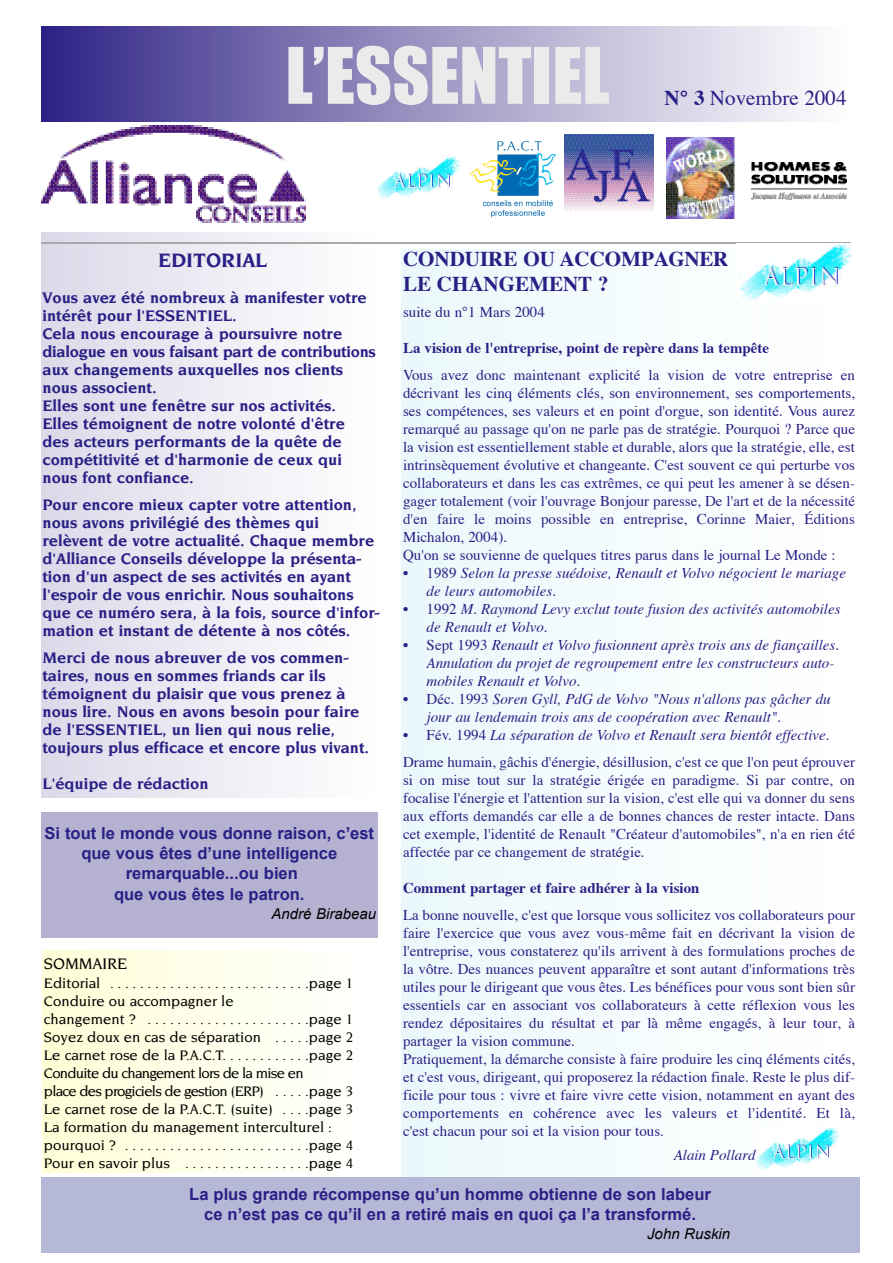
<style>
.page{position:relative;width:893px;height:1263px;background:#fff}
.page>*{position:absolute;margin:0;border:0;box-sizing:border-box;transform-origin:0 0}
.t1{font:72px "Impact";color:#ebebeb}
.t2{font:700 21px/25.5px "Times";color:#2a1f85}
.t3{font:21px "Times";color:#2a1f85}
.t4{font:700 21px "Novarese";color:#2a1f85}
.t5{font:700 16.5px/18px "Novarese";color:#2a1f85}
.t6{font:700 16.5px/20.1px "Arial";color:#2a1f85;text-align:center}
.t7{font:500 16.5px "Novarese";letter-spacing:-.005em;color:#000}
.t8{font:15px/18px "Times";color:#2a1f85}
.t9{font:500 15px/18px "Novarese";color:#000}
.t10{font:italic 15px/18px "Times";color:#2a1f85}
.t11{font:700 15px "Times";color:#2a1f85}
.t12{font:italic 15px "Arial";color:#000}
.s1{font-weight:700}
.s2{font-style:normal}
.s3{font-style:italic}
</style>
<div class="page">
<img style="left:42px;top:27px;width:765px;height:95px">
<img style="left:752px;top:162px;width:94px;height:37px">
<img style="left:471px;top:142px;width:85px;height:75px">
<img style="left:378px;top:156px;width:82px;height:43px">
<img style="left:564px;top:134px;width:90px;height:78px">
<img style="left:666px;top:137px;width:68px;height:82px">
<img style="left:42px;top:126px;width:263px;height:97px">
<hr style="left:41px;top:242px;width:810px;height:2px;background:#a9a9a9">
<div style="left:735px;top:243px;width:120px;height:58px;background:#fff"></div>
<img style="left:740px;top:243px;width:112px;height:58px">
<img style="left:757px;top:1127px;width:82px;height:43px">
<div style="left:41px;top:812px;width:337px;height:126px;background:#b5b1d1"></div>
<div style="left:41px;top:1177px;width:818px;height:76px;background:#b5b8d6"></div>
<h1 class="t1" style="left:285px;top:31px;width:326px">L’ESSENTIEL</h1>
<h2 class="t3" style="left:664px;top:89px;width:184px"><span class="s1">N° 3</span> Novembre 2004</h2>
<h2 class="t4" style="left:158px;top:249px;width:110px">EDITORIAL</h2>
<p class="t5" style="left:42px;top:289px;width:335px">Vous avez été nombreux à manifester votre intérêt pour l'ESSENTIEL.<br>Cela nous encourage à poursuivre notre dialogue en vous faisant part de contributions aux changements auxquelles nos clients nous associent.<br>Elles sont une fenêtre sur nos activités.<br>Elles témoignent de notre volonté d'être<br>des acteurs performants de la quête de compétitivité et d'harmonie de ceux qui nous font confiance.</p>
<p class="t5" style="left:42px;top:496px;width:339px">Pour encore mieux capter votre attention, nous avons privilégié des thèmes qui relèvent de votre actualité. Chaque membre d'Alliance Conseils développe la présenta&shy;tion d'un aspect de ses activités en ayant l'espoir de vous enrichir. Nous souhaitons que ce numéro sera, à la fois, source d'infor&shy;mation et instant de détente à nos côtés.</p>
<p class="t5" style="left:42px;top:649px;width:328px">Merci de nous abreuver de vos commen&shy;taires, nous en sommes friands car ils témoignent du plaisir que vous prenez à nous lire. Nous en avons besoin pour faire de l'ESSENTIEL, un lien qui nous relie, toujours plus efficace et encore plus vivant.</p>
<p class="t5" style="left:42px;top:775px;width:167px">L'équipe de rédaction</p>
<p class="t6" style="left:44px;top:824px;width:331px">Si tout le monde vous donne raison, c’est que vous êtes d’une intelligence remarquable...ou bien<br>que vous êtes le patron.</p>
<p class="t12" style="left:271px;top:906px;width:106px">André Birabeau</p>
<p class="t7" style="left:44px;top:954px;width:85px">SOMMAIRE</p>
<p class="t9" style="left:44px;top:974px;width:311px">Editorial ...........................page1<br>Conduire ou accompagner le<br>changement? ......................page1<br>Soyez doux en cas de séparation . . . . .page 2<br>Le carnet rose de la P.A.C.T. . . . . . . . . . . .page 2<br>Conduite du changement lors de la mise en<br>place des progiciels de gestion (ERP) . . . . .page 3<br>Le carnet rose de la P.A.C.T. (suite) . . . .page 3<br>La formation du management interculturel : pourquoi? .........................page4<br>Pourensavoirplus .................page4</p>
<h2 class="t2" style="left:403px;top:248px;width:327px">CONDUIRE OU ACCOMPAGNER<br>LE CHANGEMENT ?</h2>
<p class="t8" style="left:403px;top:304px;width:143px">suite du n°1 Mars 2004</p>
<p class="t11" style="left:403px;top:341px;width:367px">La vision de l'entreprise, point de repère dans la tempête</p>
<p class="t8" style="left:403px;top:367px;width:453px">Vous avez donc maintenant explicité la vision de votre entreprise en décrivant les cinq éléments clés, son environnement, ses comportements, ses compétences, ses valeurs et en point d'orgue, son identité. Vous aurez remarqué au passage qu'on ne parle pas de stratégie. Pourquoi ? Parce que la vision est essentiellement stable et durable, alors que la stratégie, elle, est intrinsèquement évolutive et changeante. C'est souvent ce qui perturbe vos collaborateurs et dans les cas extrêmes, ce qui peut les amener à se désen&shy;gager totalement (voir l'ouvrage Bonjour paresse, De l'art et de la nécessité d'en faire le moins possible en entreprise, Corinne Maier, Éditions Michalon, 2004).<br>Qu'on se souvienne de quelques titres parus dans le journal Le Monde :</p>
<p class="t10" style="left:426px;top:565px;width:421px;text-indent:-24px"><span class="s2">• 1989</span> Selon la presse suédoise, Renault et Volvo négocient le mariage de leurs automobiles.</p>
<p class="t10" style="left:426px;top:601px;width:415px;text-indent:-24px"><span class="s2">• 1992</span> M. Raymond Levy exclut toute fusion des activités automobiles de Renault et Volvo.</p>
<p class="t10" style="left:426px;top:637px;width:414px;text-indent:-24px"><span class="s2">• Sept 1993</span> Renault et Volvo fusionnent après trois ans de fiançailles.<br>Annulation du projet de regroupement entre les constructeurs auto&shy;mobiles Renault et Volvo.</p>
<p class="t10" style="left:426px;top:691px;width:405px;text-indent:-24px"><span class="s2">• Déc. 1993</span> Soren Gyll, PdG de Volvo "Nous n'allons pas gâcher du jour au lendemain trois ans de coopération avec Renault".</p>
<p class="t8" style="left:403px;top:722px;width:453px;line-height:27px">• Fév. 1994 <span class="s3">La séparation de Volvo et Renault sera bientôt effective.<br></span>Drame humain, gâchis d'énergie, désillusion, c'est ce que l'on peut éprouver</p>
<p class="t8" style="left:403px;top:772px;width:453px;text-align:justify">si on mise tout sur la stratégie érigée en paradigme. Si par contre, on focalise l'énergie et l'attention sur la vision, c'est elle qui va donner du sens aux efforts demandés car elle a de bonnes chances de rester intacte. Dans cet exemple, l'identité de Renault "Créateur d'automobiles", n'a en rien été affectée par ce changement de stratégie.</p>
<p class="t11" style="left:403px;top:881px;width:298px">Comment partager et faire adhérer à la vision</p>
<p class="t8" style="left:403px;top:907px;width:453px">La bonne nouvelle, c'est que lorsque vous sollicitez vos collaborateurs pour faire l'exercice que vous avez vous-même fait en décrivant la vision de l'entreprise, vous constaterez qu'ils arrivent à des formulations proches de la vôtre. Des nuances peuvent apparaître et sont autant d'informations très utiles pour le dirigeant que vous êtes. Les bénéfices pour vous sont bien sûr essentiels car en associant vos collaborateurs à cette réflexion vous les rendez dépositaires du résultat et par là même engagés, à leur tour, à partager la vision commune.<br>Pratiquement, la démarche consiste à faire produire les cinq éléments cités, et c'est vous, dirigeant, qui proposerez la rédaction finale. Reste le plus dif&shy;ficile pour tous : vivre et faire vivre cette vision, notamment en ayant des comportements en cohérence avec les valeurs et l'identité. Et là, c'est chacun pour soi et la vision pour tous.</p>
<p class="t10" style="left:673px;top:1147px;width:83px">Alain Pollard</p>
<p class="t6" style="left:189px;top:1185px;width:523px">La plus grande récompense qu’un homme obtienne de son labeur ce n’est pas ce qu’il en a retiré mais en quoi ça l’a transformé.</p>
<p class="t12" style="left:647px;top:1225px;width:85px">John Ruskin</p>
</div>
